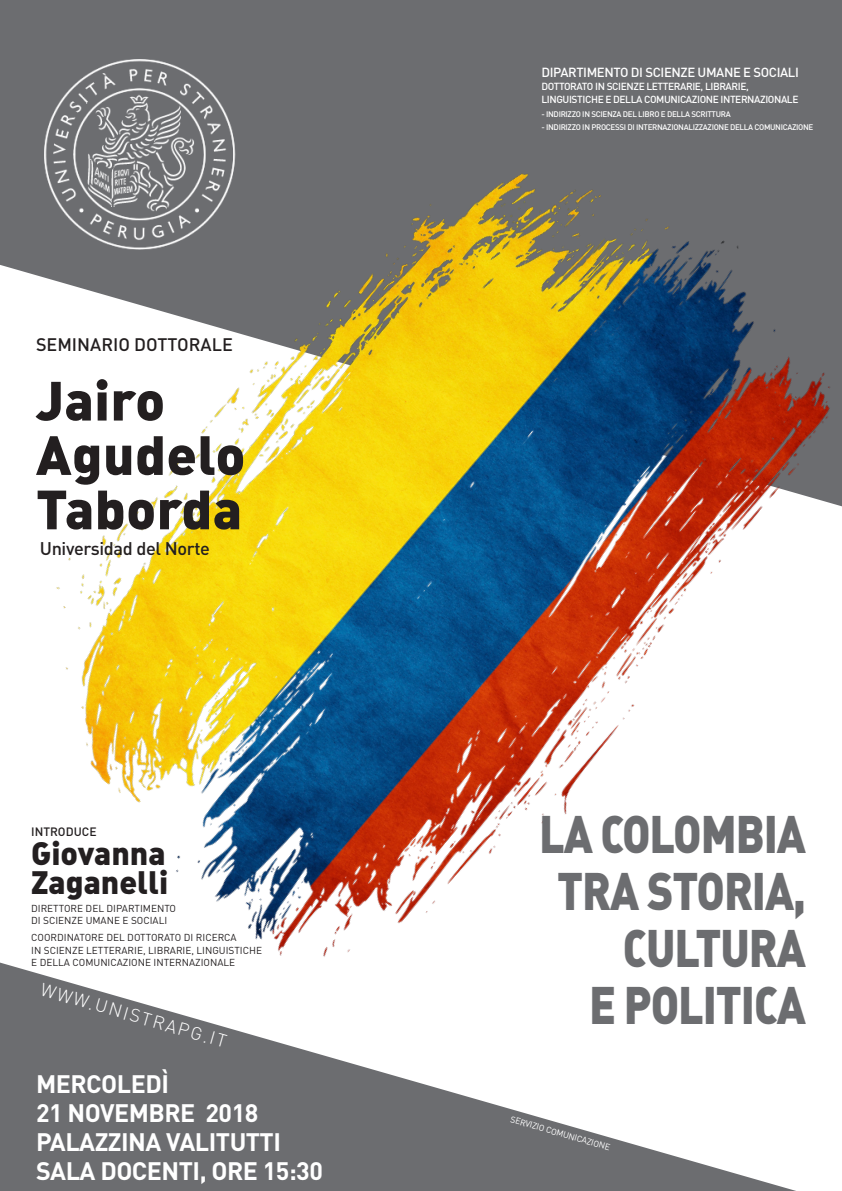
<style>
.page{position:relative;width:842px;height:1191px;background:#fff}
.page>*{position:absolute;margin:0;border:0;box-sizing:border-box;transform-origin:0 0}
.t1{font:54.4px "DIN Black Alternate";letter-spacing:.01em;color:#231f20}
.t2{font:52.1px "DIN Black Alternate";letter-spacing:-.025em;color:#6c6d70;scale:.86 1}
.t3{font:32px "DIN Black Alternate";color:#231f20}
.t4{font:700 25px "DIN";letter-spacing:-.02em;color:#fff}
.t5{font:500 18.1px "DIN";letter-spacing:-.02em;color:#231f20}
.t6{font:300 18px "DIN";color:#fff}
.t7{font:500 17.9px "DIN";color:#231f20}
.t8{font:500 13.1px "DIN";letter-spacing:-.03em;color:#fff}
.t9{font:500 12px "DIN";color:#231f20}
.t10{font:500 10.2px "DIN";letter-spacing:-.04em;color:#fff}
.t11{font:10px "DIN";color:#231f20}
.t12{font:8.7px "DIN";color:#fff}
.t13{font:500 8px "DIN";letter-spacing:-.04em;color:#fff}
</style>
<div class="page">
<div style="left:0;top:0;width:842px;height:16px;background:#6c6d70"></div>
<img style="left:0;top:16px;width:842px;height:941px">
<img style="left:45px;top:59px;width:193px;height:191px">
<svg style="left:0;top:962px;width:796px;height:229px;fill:#6c6d70"></svg>
<div style="left:544px;top:817px;width:272px;height:218px;background:#fff"></div>
<p class="t7" style="left:36px;top:333px;width:198px">SEMINARIO DOTTORALE</p>
<p class="t1" style="left:36px;top:364px;width:131px">Jairo</p>
<p class="t1" style="left:36px;top:419px;width:211px">Agudelo</p>
<p class="t1" style="left:36px;top:473px;width:208px">Taborda</p>
<p class="t5" style="left:40px;top:537px;width:172px">Universidad del Norte</p>
<p class="t9" style="left:31px;top:824px;width:67px">INTRODUCE</p>
<p class="t3" style="left:31px;top:832px;width:136px">Giovanna</p>
<p class="t3" style="left:31px;top:861px;width:139px">Zaganelli</p>
<p class="t11" style="left:31px;top:902px;width:146px">DIRETTORE DEL DIPARTIMENTO</p>
<p class="t11" style="left:31px;top:914px;width:138px">DI SCIENZE UMANE E SOCIALI</p>
<p class="t11" style="left:31px;top:931px;width:207px">COORDINATORE DEL DOTTORATO DI RICERCA</p>
<p class="t11" style="left:31px;top:943px;width:232px">IN SCIENZE LETTERARIE, LIBRARIE, LINGUISTICHE</p>
<p class="t11" style="left:31px;top:955px;width:205px">E DELLA COMUNICAZIONE INTERNAZIONALE</p>
<p class="t6" style="left:44px;top:978px;width:194px;rotate:16deg">WWW.UNISTRAPG.IT</p>
<p class="t4" style="left:36px;top:1067px;width:134px">MERCOLEDÌ</p>
<p class="t4" style="left:36px;top:1096px;width:224px">21 NOVEMBRE 2018</p>
<p class="t4" style="left:36px;top:1125px;width:247px">PALAZZINA VALITUTTI</p>
<p class="t4" style="left:36px;top:1154px;width:288px">SALA DOCENTI, ORE 15:30</p>
<p class="t8" style="left:541px;top:64px;width:259px">DIPARTIMENTO DI SCIENZE UMANE E SOCIALI</p>
<p class="t10" style="left:541px;top:80px;width:209px">DOTTORATO IN SCIENZE LETTERARIE, LIBRARIE,</p>
<p class="t10" style="left:541px;top:93px;width:259px">LINGUISTICHE E DELLA COMUNICAZIONE INTERNAZIONALE</p>
<p class="t13" style="left:541px;top:109px;width:191px">- INDIRIZZO IN SCIENZA DEL LIBRO E DELLA SCRITTURA</p>
<p class="t13" style="left:541px;top:122px;width:273px">- INDIRIZZO IN PROCESSI DI INTERNAZIONALIZZAZIONE DELLA COMUNICAZIONE</p>
<p class="t2" style="left:539px;top:799px;width:312px">LA COLOMBIA</p>
<p class="t2" style="left:557px;top:856px;width:291px">TRA STORIA,</p>
<p class="t2" style="left:623px;top:913px;width:214px">CULTURA</p>
<p class="t2" style="left:589px;top:970px;width:254px">E POLITICA</p>
<p class="t12" style="left:512px;top:1113px;width:105px;rotate:16deg">SERVIZIO COMUNICAZIONE</p>
</div>
